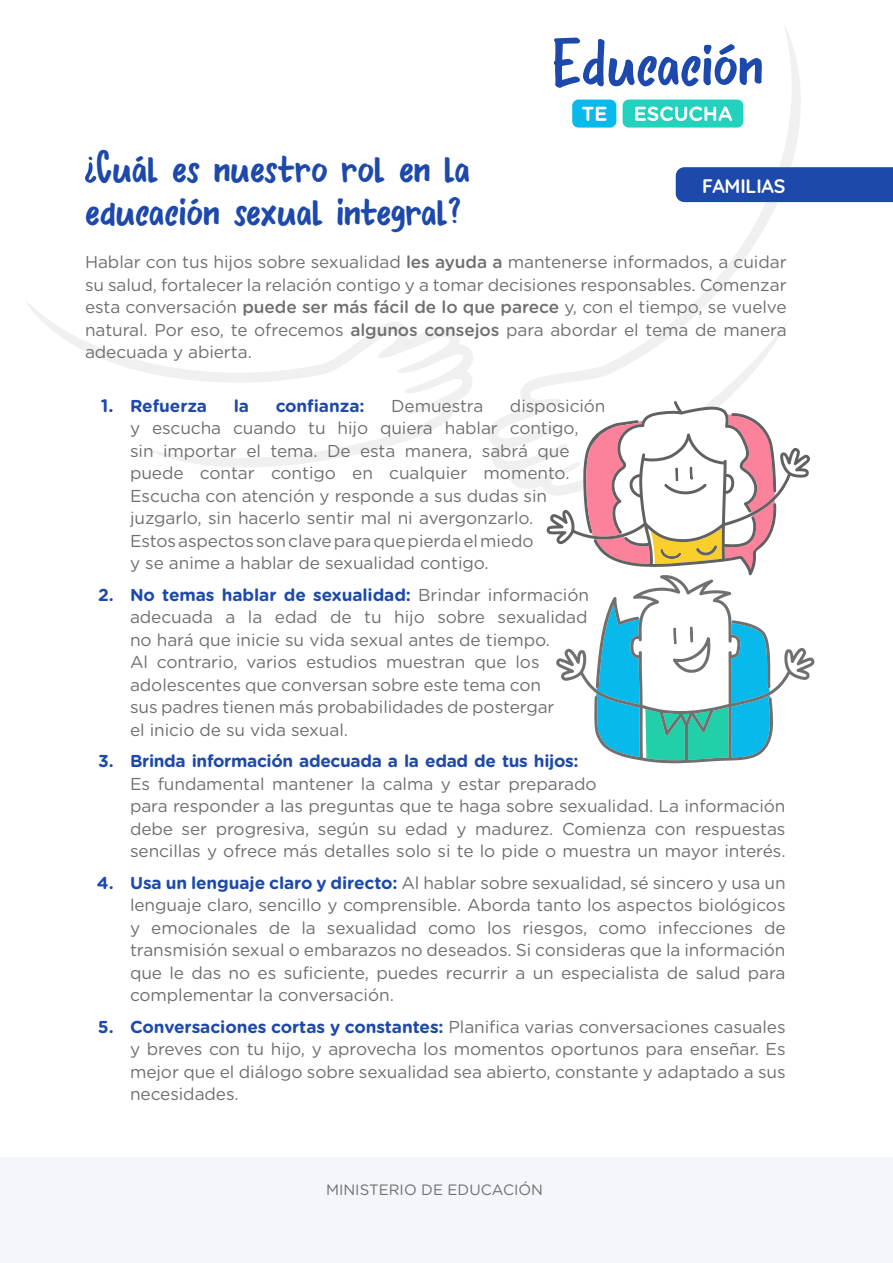
<style>
.page{position:relative;width:893px;height:1263px;background:#fff}
.page>*{position:absolute;margin:0;border:0;box-sizing:border-box;transform-origin:0 0}
.t1{font:48px/43.5px "DK Bupkis";color:#1c49ab}
.t2{font:700 19.5px "Quicksand";letter-spacing:-.01em;color:#fff}
.Cuerpo_de_texto_ETE{font:17.25px/22.5px "Gotham Rounded";letter-spacing:-.005em;color:#706f6f;text-align:justify}
.t3{font:700 17.25px "Gotham Rounded";letter-spacing:-.005em;color:#1c49ab}
.t4{font:15px "Gotham Rounded";color:#706f6f}
.s1{font-size:39px}
.s2{font-weight:500}
.s3{font-size:18px}
.s4{font-weight:700;color:#1c49ab}
</style>
<div class="page">
<svg style="left:488px;top:25px;width:343px;height:467px"></svg>
<svg style="left:26px;top:301px;width:447px;height:166px"></svg>
<svg style="left:554px;top:38px;width:208px;height:50px"></svg>
<div style="left:623px;top:100px;width:120px;height:28px;background:#23d2bd;border-radius:6px"></div>
<svg style="left:635px;top:106px;width:97px;height:15px"></svg>
<div style="left:572px;top:100px;width:44px;height:28px;background:#07baeb;border-radius:6px"></div>
<svg style="left:582px;top:107px;width:24px;height:14px"></svg>
<div style="left:0;top:1158px;width:892px;height:105px;background:#f4f6fb"></div>
<div style="left:676px;top:167px;width:217px;height:35px;background:#1c49ab"></div>
<svg style="left:85px;top:157px;width:11px;height:26px"></svg>
<svg style="left:639px;top:657px;width:175px;height:106px"></svg>
<svg style="left:547px;top:401px;width:264px;height:359px"></svg>
<p class="t1" style="left:85px;top:144px;width:386px">Cuál es nuestro rol en la educación sexual integral<span class="s1">?</span></p>
<p class="t2" style="left:702px;top:170px;width:85px">FAMILIAS</p>
<p class="Cuerpo_de_texto_ETE" style="left:85px;top:250px;width:703px">Hablar con tus hijos sobre sexualidad <span class="s2">les ayuda a</span> mantenerse informados, a cuidar su salud, fortalecer la relación contigo y a tomar decisiones responsables. Comenzar esta conversación <span class="s2">puede ser más fácil de lo que parece</span> y, con el tiempo, se vuelve natural. Por eso, te ofrecemos <span class="s2">algunos consejos</span> para abordar el tema de manera adecuada y abierta.</p>
<p class="t3" style="left:101px;top:393px;width:108px"><span class="s3">1.</span> Refuerza</p>
<p class="t3" style="left:234px;top:393px;width:17px">la</p>
<p class="t3" style="left:276px;top:393px;width:90px">confianza:</p>
<p class="Cuerpo_de_texto_ETE" style="left:391px;top:394px;width:94px">Demuestra</p>
<p class="Cuerpo_de_texto_ETE" style="left:130px;top:394px;width:477px;text-align:left;text-indent:380px">disposición y escucha cuando tu hijo quiera hablar contigo, sin importar el tema. De esta manera, sabrá que puede contar contigo en cualquier momento.<br>Escucha con atención y responde a sus dudas sin juzgarlo, sin hacerlo sentir mal ni avergonzarlo.<br>Estos aspectos son clave para que pierda el miedo<br>y se anime a hablar de sexualidad contigo.</p>
<p class="Cuerpo_de_texto_ETE" style="left:130px;top:583px;width:461px;text-align:left;text-indent:-32px"><span class="s4">2. No temas hablar de sexualidad:</span> Brindar información adecuada a la edad de tu hijo sobre sexualidad no hará que inicie su vida sexual antes de tiempo.<br>Al contrario, varios estudios muestran que los adolescentes que conversan sobre este tema con<br>sus padres tienen más probabilidades de postergar<br>el inicio de su vida sexual.</p>
<p class="Cuerpo_de_texto_ETE" style="left:130px;top:749px;width:657px;text-align:left;text-indent:-32px"><span class="s4">3. Brinda información adecuada a la edad de tus hijos:<br></span>Es fundamental mantener la calma y estar preparado<br>para responder a las preguntas que te haga sobre sexualidad. La información debe ser progresiva, según su edad y madurez. Comienza con respuestas sencillas y ofrece más detalles solo si te lo pide o muestra un mayor interés.</p>
<p class="Cuerpo_de_texto_ETE" style="left:130px;top:871px;width:657px;text-indent:-33px"><span class="s4">4. Usa un lenguaje claro y directo:</span> Al hablar sobre sexualidad, sé sincero y usa un lenguaje claro, sencillo y comprensible. Aborda tanto los aspectos biológicos y emocionales de la sexualidad como los riesgos, como infecciones de transmisión sexual o embarazos no deseados. Si consideras que la información que le das no es suficiente, puedes recurrir a un especialista de salud para complementar la conversación.</p>
<p class="Cuerpo_de_texto_ETE" style="left:130px;top:1015px;width:657px;text-indent:-32px"><span class="s4">5. Conversaciones cortas y constantes:</span> Planifica varias conversaciones casuales y breves con tu hijo, y aprovecha los momentos oportunos para enseñar. Es mejor que el diálogo sobre sexualidad sea abierto, constante y adaptado a sus necesidades.</p>
<p class="t4" style="left:326px;top:1180px;width:218px">MINISTERIO DE EDUCACIÓN</p>
</div>
